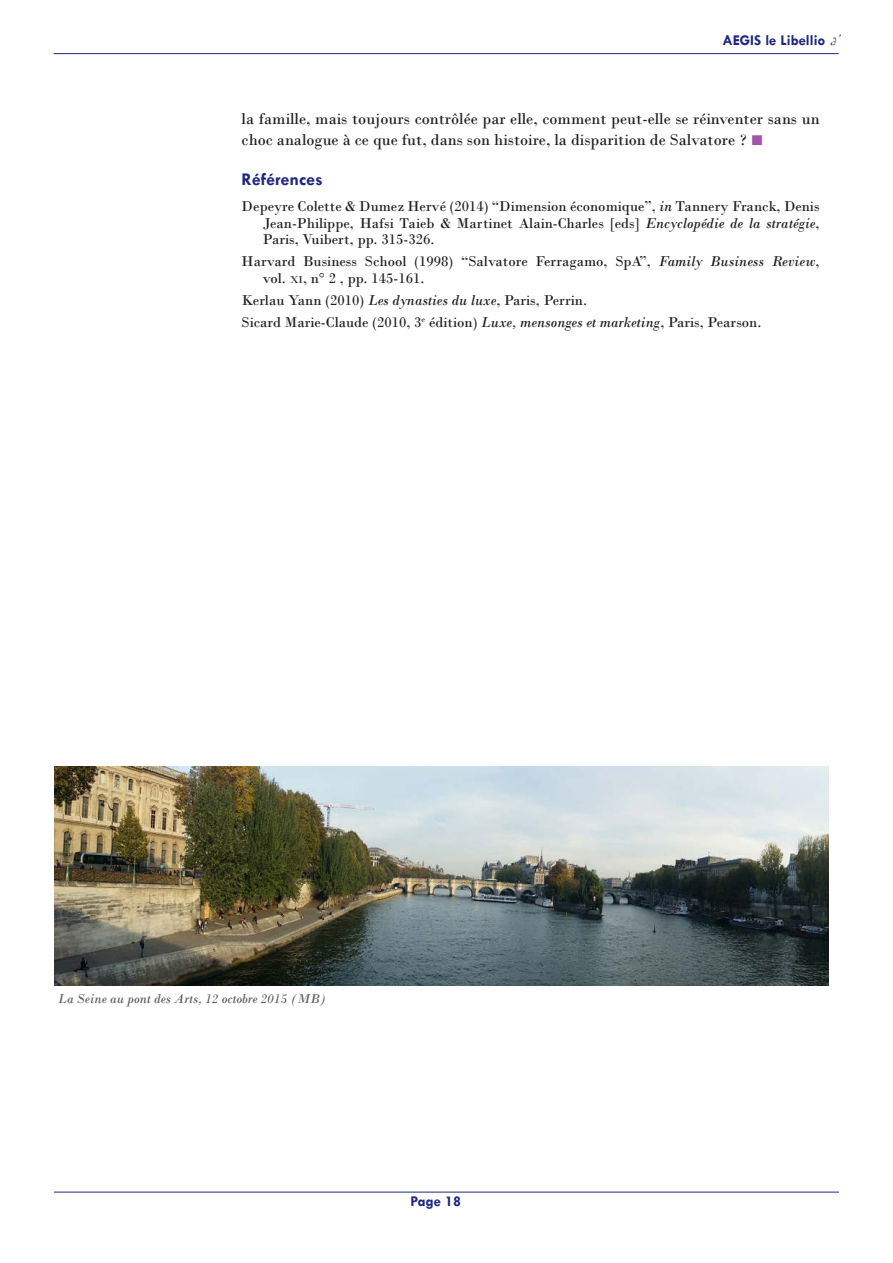
<style>
.page{position:relative;width:893px;height:1263px;background:#fff}
.page>*{position:absolute;margin:0;border:0;box-sizing:border-box;transform-origin:0 0}
.Article_-_Sous_titre{font:700 18px "Tw Cen";color:#202780}
.Article_-_Texte{font:16.5px/21px "Bodoni";color:#231f20}
.Article_-_Biblio{font:15px/16.5px "Bodoni";color:#231f20;text-align:justify}
.t1{font:700 15px "Tw Cen";color:#202780}
.Article_-_Légendes_p{font:italic 13.5px "Bodoni";color:#5f5f5f}
.s1{font-family:"French Script";font-weight:400;font-style:italic;font-size:16.5px}
.s2{font-style:italic}
.s3{font-size:10.5px}
</style>
<div class="page">
<hr style="left:54px;top:1192px;width:785px;height:1px;background:#202780">
<hr style="left:54px;top:53px;width:785px;height:1px;background:#202780">
<img style="left:54px;top:766px;width:774px;height:219px">
<p class="t1" style="left:722px;top:31px;width:124px">AEGIS le Libellio <span class="s1">d’</span></p>
<p class="Article_-_Texte" style="left:242px;top:108px;width:579px">la famille, mais toujours contrôlée par elle, comment peut-elle se réinventer sans un choc analogue à ce que fut, dans son histoire, la disparition de Salvatore ?</p>
<p class="Article_-_Sous_titre" style="left:242px;top:168px;width:83px">Références</p>
<p class="Article_-_Biblio" style="left:263px;top:198px;width:558px;text-indent:-21px">Depeyre Colette &amp; Dumez Hervé (2014) “Dimension économique”, <span class="s2">in</span> Tannery Franck, Denis Jean-Philippe, Hafsi Taieb &amp; Martinet Alain-Charles [eds] <span class="s2">Encyclopédie de la stratégie</span>, Paris, Vuibert, pp. 315-326.</p>
<p class="Article_-_Biblio" style="left:263px;top:253px;width:558px;text-indent:-21px">Harvard Business School (1998) “Salvatore Ferragamo, SpA”, <span class="s2">Family Business Review</span>, vol. <span class="s3">xi</span>, n° 2 , pp. 145-161.</p>
<p class="Article_-_Biblio" style="left:242px;top:292px;width:347px">Kerlau Yann (2010) <span class="s2">Les dynasties du luxe</span>, Paris, Perrin.</p>
<p class="Article_-_Biblio" style="left:242px;top:314px;width:521px">Sicard Marie-Claude (2010, 3<sup>e</sup> édition) <span class="s2">Luxe, mensonges et marketing</span>, Paris, Pearson.</p>
<p class="Article_-_Légendes_p" style="left:58px;top:991px;width:270px">La Seine au pont des Arts, 12 octobre 2015 (MB)</p>
<p class="t1" style="left:410px;top:1192px;width:52px">Page 18</p>
</div>
